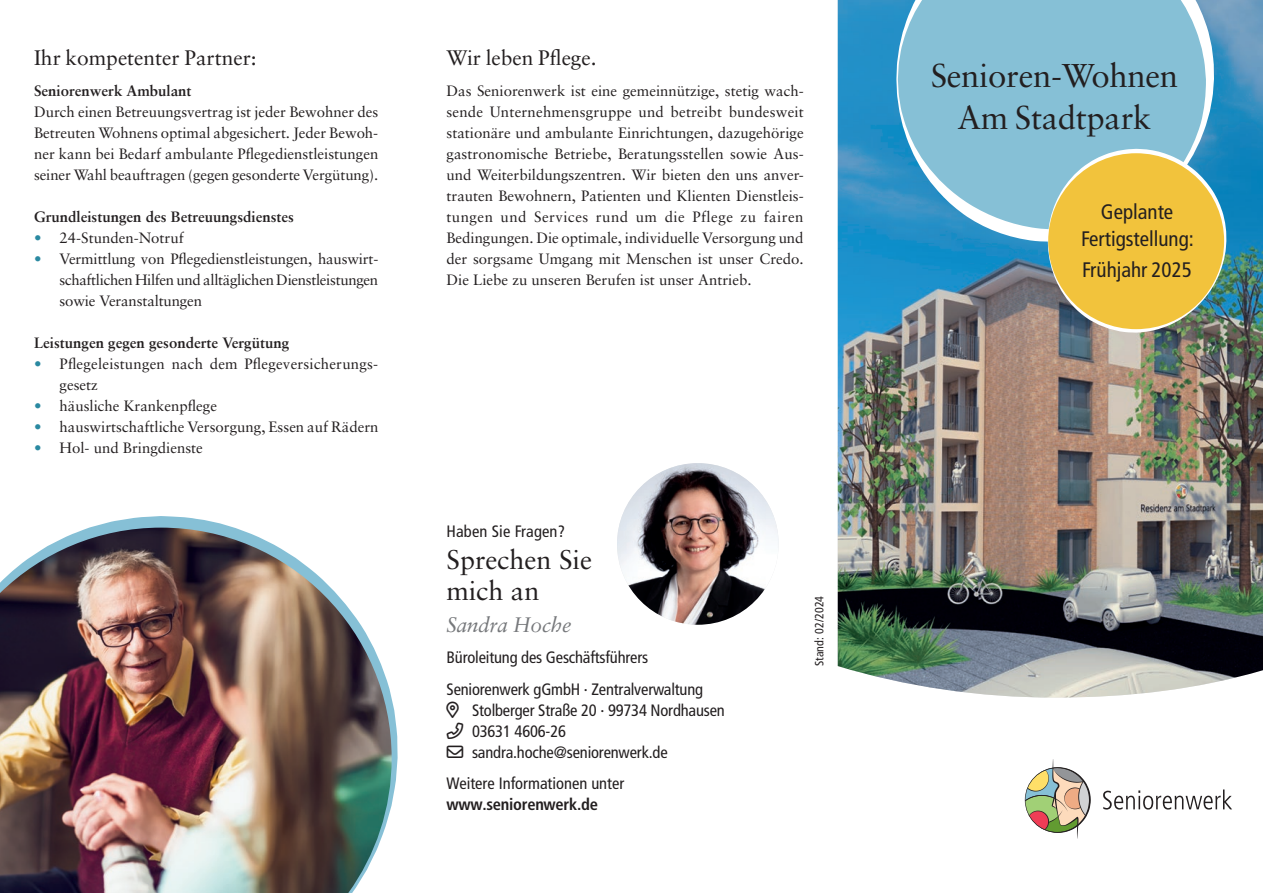
<style>
.page{position:relative;width:1263px;height:893px;background:#fff}
.page>*{position:absolute;margin:0;border:0;box-sizing:border-box;transform-origin:0 0}
.t1{font:33px/42px "Sabon LT Pro";letter-spacing:-.01em;color:#231f20;text-align:center}
.t2{font:27px/31.5px "Sabon LT Pro";color:#231f20}
.t3{font:21px "Sabon LT Pro";color:#231f20}
.t4{font:condensed 21px/27px "Frutiger LT Pro";color:#231f20;text-align:center}
.t5{font:italic 21px "Sabon LT Pro";letter-spacing:-.015em;color:#76787b}
.t6{font:condensed 16.5px/31.5px "Frutiger LT Pro";letter-spacing:-.01em;color:#231f20}
.t7{font:700 condensed 16.5px "Frutiger LT Pro";letter-spacing:-.015em;color:#231f20}
.t8{font:condensed 16.5px "Frutiger LT Pro";letter-spacing:.01em;color:#231f20}
.t9{font:15px/21px "Sabon LT Pro";color:#231f20;text-align:justify}
.t10{font:700 15px "Sabon LT Pro";color:#231f20}
.t11{font:condensed 12px "Frutiger LT Pro";letter-spacing:.01em;color:#231f20}
.s1{color:#2a89a1}
</style>
<div class="page">
<img style="left:838px;top:0;width:425px;height:698px">
<svg style="left:896px;top:0;width:318px;height:242px;background:#83bed6"></svg>
<svg style="left:1025px;top:759px;width:66px;height:79px"></svg>
<svg style="left:1103px;top:789px;width:129px;height:20px"></svg>
<img style="left:1048px;top:149px;width:178px;height:184px">
<div style="left:1048px;top:153px;width:176px;height:176px;background:#f2c33c;border-radius:50%"></div>
<svg style="left:88px;top:516px;width:310px;height:287px"></svg>
<img style="left:0;top:528px;width:392px;height:365px">
<img style="left:617px;top:463px;width:162px;height:162px;border-radius:81px">
<h3 class="t3" style="left:34px;top:44px;width:224px">Ihr kompetenter Partner:</h3>
<p class="t10" style="left:34px;top:81px;width:159px">Seniorenwerk Ambulant</p>
<p class="t9" style="left:34px;top:101px;width:346px">Durch einen Betreuungsvertrag ist jeder Bewohner des Betreuten Wohnens optimal abgesichert. Jeder Bewoh&shy;ner kann bei Bedarf ambulante Pflegedienstleistungen seiner Wahl beauftragen (gegen gesonderte Vergütung).</p>
<p class="t10" style="left:34px;top:207px;width:262px">Grundleistungen des Betreuungsdienstes</p>
<p class="t9" style="left:34px;top:227px;width:151px"><span class="s1">•</span> 24-Stunden-Notruf</p>
<p class="t9" style="left:60px;top:248px;width:320px;text-indent:-26px"><span class="s1">•</span> Vermittlung von Pflegedienstleistungen, hauswirt&shy;schaftlichen Hilfen und alltäglichen Dienstleistungen sowie Veranstaltungen</p>
<p class="t10" style="left:34px;top:333px;width:257px">Leistungen gegen gesonderte Vergütung</p>
<p class="t9" style="left:60px;top:353px;width:319px;text-indent:-26px"><span class="s1">•</span> Pflegeleistungen nach dem Pflegeversicherungs&shy;gesetz</p>
<p class="t9" style="left:34px;top:395px;width:185px"><span class="s1">•</span> häusliche Krankenpflege</p>
<p class="t9" style="left:34px;top:416px;width:346px"><span class="s1">•</span> hauswirtschaftliche Versorgung, Essen auf Rädern</p>
<p class="t9" style="left:34px;top:437px;width:170px"><span class="s1">•</span> Hol- und Bringdienste</p>
<h3 class="t3" style="left:446px;top:44px;width:152px">Wir leben Pflege.</h3>
<p class="t9" style="left:446px;top:80px;width:359px">Das Seniorenwerk ist eine gemeinnützige, stetig wach&shy;sende Unternehmensgruppe und betreibt bundesweit stationäre und ambulante Einrichtungen, dazugehörige gastronomische Betriebe, Beratungsstellen sowie Aus&shy;und Weiterbildungszentren. Wir bieten den uns anver&shy;trauten Bewohnern, Patienten und Klienten Dienstleis&shy;tungen und Services rund um die Pflege zu fairen Bedingungen. Die optimale, individuelle Versorgung und der sorgsame Umgang mit Menschen ist unser Credo.<br>Die Liebe zu unseren Berufen ist unser Antrieb.</p>
<p class="t8" style="left:446px;top:522px;width:120px">Haben Sie Fragen?</p>
<h2 class="t2" style="left:446px;top:543px;width:147px">Sprechen Sie mich an</h2>
<h3 class="t5" style="left:446px;top:611px;width:126px">Sandra Hoche</h3>
<p class="t6" style="left:446px;top:642px;width:258px">Büroleitung des Geschäftsführers<br>Seniorenwerk gGmbH · Zentralverwaltung</p>
<p class="t6" style="left:446px;top:694px;width:280px">●□▼□■□▼ Stolberger Straße 20 · 99734 Nordhausen</p>
<p class="t6" style="left:447px;top:715px;width:121px">□■● 03631 4606-26</p>
<p class="t6" style="left:446px;top:736px;width:223px">■❖●□ sandra.hoche@seniorenwerk.de<br>Weitere Informationen unter</p>
<p class="t7" style="left:446px;top:795px;width:153px">www.seniorenwerk.de</p>
<p class="t11" style="left:812px;top:666px;width:72px;rotate:-90deg">Stand: 02/2024</p>
<h1 class="t1" style="left:931px;top:54px;width:249px">Senioren-Wohnen<br>Am Stadtpark</h1>
<h3 class="t4" style="left:1081px;top:198px;width:114px">Geplante<br>Fertigstellung:</h3>
<h3 class="t4" style="left:1082px;top:256px;width:111px">Frühjahr 2025</h3>
</div>
